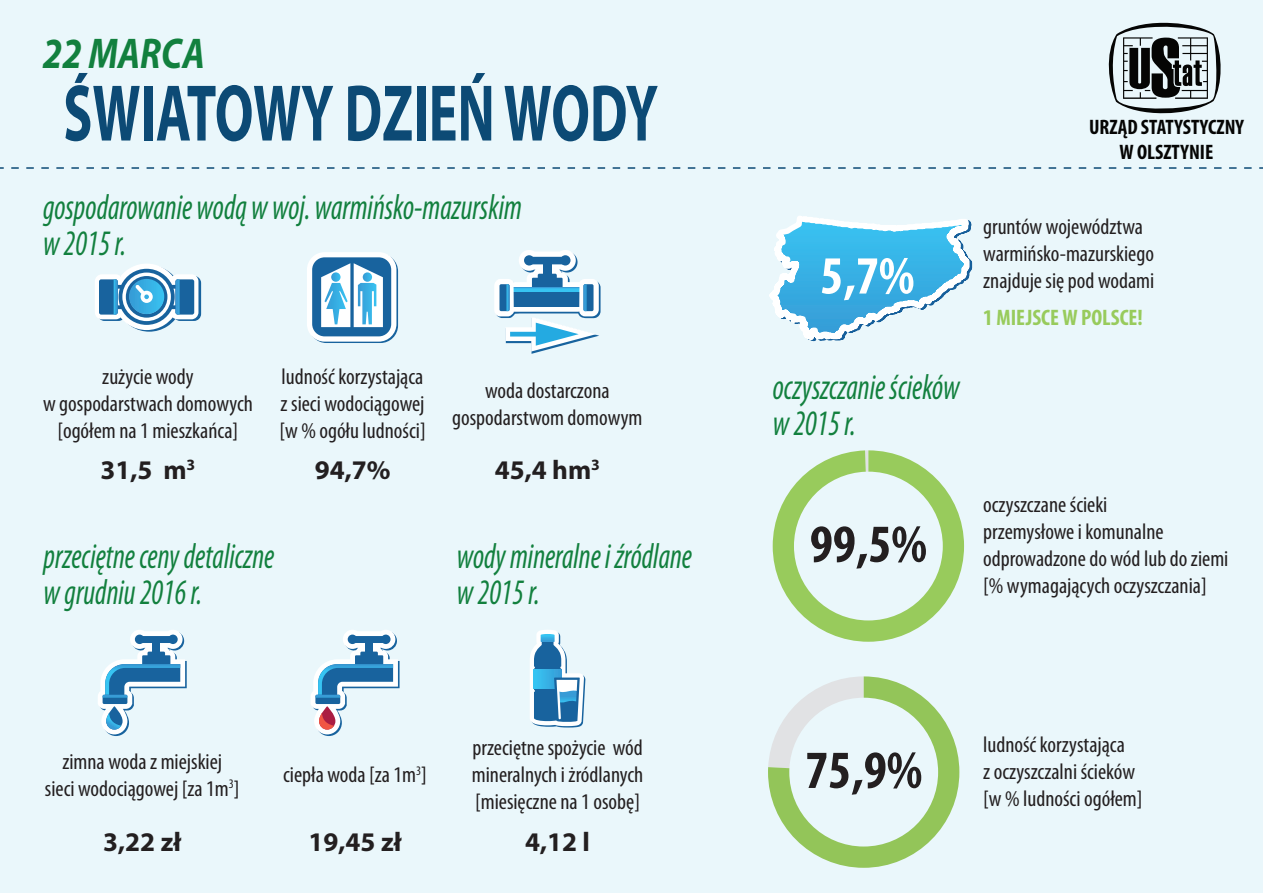
<style>
.page{position:relative;width:1263px;height:893px;background:#eaf7fb}
.page>*{position:absolute;margin:0;border:0;box-sizing:border-box;transform-origin:0 0}
.t1{font:700 81px "Myriad Pro";color:#0c4a75;scale:.67 1}
.t2{font:700 condensed 54px "Myriad Pro";color:#231f20}
.t3{font:700 condensed 54px "Myriad Pro";color:#fff}
.t4{font:italic 700 43.2px "Myriad Pro";color:#12803e;scale:.83 1}
.t5{font:italic condensed 36px/36px "Myriad Pro";color:#12803e;scale:.83 1}
.t6{font:700 27px "Myriad Pro";color:#231f20}
.t7{font:condensed 22.5px/27px "Myriad Pro";color:#231f20}
.t8{font:700 condensed 22.5px "Myriad Pro";color:#98cb5c}
.t9{font:700 condensed 21px/25.2px "Myriad Pro";color:#050504;text-align:center}
</style>
<div class="page">
<svg style="left:98px;top:630px;width:89px;height:106px"></svg>
<svg style="left:311px;top:630px;width:89px;height:106px"></svg>
<svg style="left:494px;top:250px;width:106px;height:104px"></svg>
<svg style="left:309px;top:254px;width:89px;height:89px"></svg>
<svg style="left:307px;top:252px;width:89px;height:90px;background:#90bbd8"></svg>
<svg style="left:95px;top:264px;width:106px;height:68px"></svg>
<svg style="left:11px;top:167px;width:1252px;height:2px"></svg>
<svg style="left:530px;top:630px;width:55px;height:97px"></svg>
<svg style="left:769px;top:216px;width:203px;height:126px"></svg>
<svg style="left:773px;top:450px;width:191px;height:192px"></svg>
<svg style="left:768px;top:676px;width:191px;height:192px"></svg>
<svg style="left:1108px;top:22px;width:113px;height:92px"></svg>
<h3 class="t4" style="left:43px;top:26px;width:197px">22 MARCA</h3>
<h1 class="t1" style="left:63px;top:60px;width:889px">ŚWIATOWY DZIEŃ WODY</h1>
<h3 class="t5" style="left:43px;top:188px;width:578px">gospodarowanie wodą w woj. warmińsko-mazurskim w 2015 r.</h3>
<p class="t7" style="left:43px;top:363px;width:211px;text-align:center">zużycie wody<br>w gospodarstwach domowych [ogółem na 1 mieszkańca]</p>
<p class="t6" style="left:101px;top:452px;width:96px">31,5 m<sup>3</sup></p>
<p class="t7" style="left:279px;top:363px;width:148px;text-align:justify">ludność korzystająca z sieci wodociągowej [w % ogółu ludności]</p>
<p class="t6" style="left:315px;top:452px;width:77px">94,7%</p>
<h3 class="t5" style="left:44px;top:538px;width:279px">przeciętne ceny detaliczne w grudniu 2016 r.</h3>
<p class="t7" style="left:452px;top:377px;width:192px;text-align:center">woda dostarczona gospodarstwom domowym</p>
<p class="t6" style="left:495px;top:452px;width:107px">45,4 hm<sup>3</sup></p>
<h3 class="t5" style="left:457px;top:538px;width:285px">wody mineralne i źródlane w 2015 r.</h3>
<p class="t7" style="left:45px;top:747px;width:196px;text-align:center">zimna woda z miejskiej sieci wodociągowej [za 1m<sup>3</sup>]</p>
<p class="t6" style="left:103px;top:824px;width:79px">3,22 zł</p>
<p class="t7" style="left:283px;top:761px;width:145px">ciepła woda [za 1m<sup>3</sup>]</p>
<p class="t6" style="left:309px;top:824px;width:94px">19,45 zł</p>
<p class="t7" style="left:472px;top:734px;width:173px;text-align:justify">przeciętne spożycie wód mineralnych i żródlanych [miesięczne na 1 osobę]</p>
<p class="t6" style="left:525px;top:824px;width:66px">4,12 l</p>
<p class="t9" style="left:1089px;top:114px;width:156px">URZĄD STATYSTYCZNY<br>W OLSZTYNIE</p>
<h2 class="t3" style="left:820px;top:242px;width:96px">5,7%</h2>
<h3 class="t5" style="left:773px;top:368px;width:227px">oczyszczanie ścieków w 2015 r.</h3>
<p class="t7" style="left:983px;top:212px;width:173px">gruntów województwa warmińsko-mazurskiego znajduje się pod wodami</p>
<p class="t8" style="left:983px;top:304px;width:161px">1 MIEJSCE W POLSCE!</p>
<h2 class="t2" style="left:810px;top:510px;width:119px">99,5%</h2>
<p class="t7" style="left:983px;top:491px;width:247px">oczyszczane ścieki<br>przemysłowe i komunalne odprowadzone do wód lub do ziemi [% wymagających oczyszczania]</p>
<h2 class="t2" style="left:805px;top:736px;width:119px">75,9%</h2>
<p class="t7" style="left:983px;top:730px;width:161px">ludność korzystająca<br>z oczyszczalni ścieków [w % ludności ogółem]</p>
</div>
